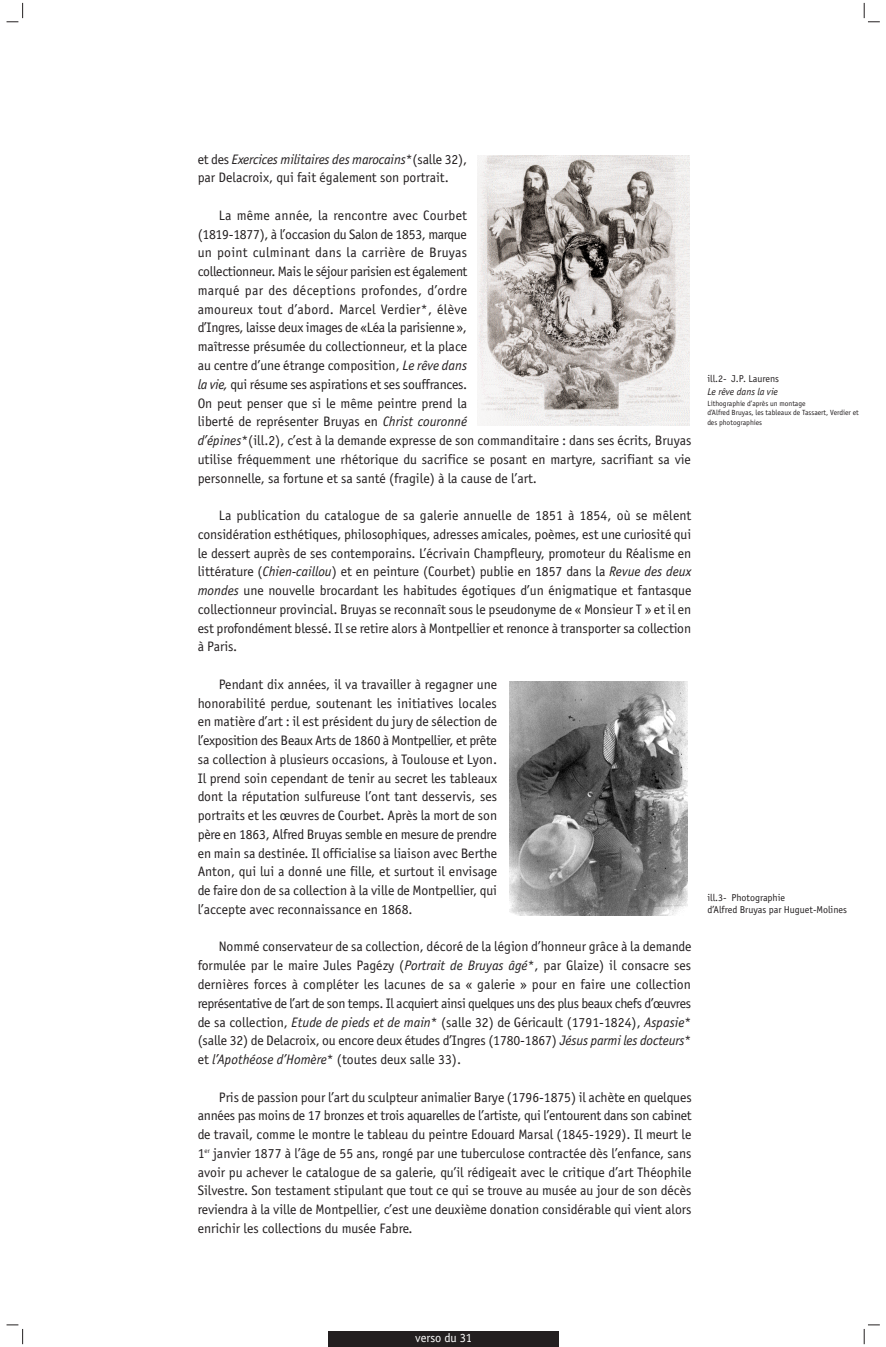
<style>
.page{position:relative;width:886px;height:1347px;background:#fff}
.page>*{position:absolute;margin:0;border:0;box-sizing:border-box;transform-origin:0 0}
.t1{font:13.75px/18.8px "Officina Sans";color:#231f20;text-align:justify}
.t2{font:12.5px "Officina Sans";color:#fff}
.t3{font:10px/12.5px "Officina Sans";color:#231f20}
.t4{font:italic 10px "Officina Sans";color:#231f20}
.t5{font:7.5px/9.4px "Officina Sans";color:#231f20}
.s1{font-style:italic}
</style>
<div class="page">
<svg style="left:7px;top:1324px;width:16px;height:20px"></svg>
<svg style="left:7px;top:3px;width:16px;height:19px"></svg>
<svg style="left:864px;top:3px;width:16px;height:19px"></svg>
<svg style="left:864px;top:1324px;width:16px;height:20px"></svg>
<img style="left:509px;top:681px;width:178px;height:234px">
<img style="left:477px;top:156px;width:213px;height:269px">
<div style="left:328px;top:1331px;width:231px;height:15px;background:#231f20"></div>
<p class="t1" style="left:198px;top:151px;width:271px">et des <span class="s1">Exercices militaires des marocains</span>*(salle 32), par Delacroix, qui fait également son portrait.</p>
<p class="t1" style="left:198px;top:207px;width:495px;text-align:left;text-indent:21px">La même année, la rencontre avec Courbet<br>(1819-1877), à l’occasion du Salon de 1853, marque<br>un point culminant dans la carrière de Bruyas<br>collectionneur. Mais le séjour parisien est également<br>marqué par des déceptions profondes, d’ordre<br>amoureux tout d’abord. Marcel Verdier*, élève<br>d’Ingres, laisse deux images de «Léa la parisienne»,<br>maîtresse présumée du collectionneur, et la place<br>au centre d’une étrange composition, <span class="s1">Le rêve dans<br>la vie,</span> qui résume ses aspirations et ses souffrances.<br>On peut penser que si le même peintre prend la<br>liberté de représenter Bruyas en <span class="s1">Christ couronné<br>d’épines</span>*(ill.2), c’est à la demande expresse de son commanditaire : dans ses écrits, Bruyas utilise fréquemment une rhétorique du sacrifice se posant en martyre, sacrifiant sa vie personnelle, sa fortune et sa santé (fragile) à la cause de l’art.</p>
<p class="t1" style="left:198px;top:507px;width:495px;text-indent:21px">La publication du catalogue de sa galerie annuelle de 1851 à 1854, où se mêlent considération esthétiques, philosophiques, adresses amicales, poèmes, est une curiosité qui le dessert auprès de ses contemporains. L’écrivain Champfleury, promoteur du Réalisme en littérature (<span class="s1">Chien-caillou</span>) et en peinture (Courbet) publie en 1857 dans la <span class="s1">Revue des deux mondes</span> une nouvelle brocardant les habitudes égotiques d’un énigmatique et fantasque collectionneur provincial. Bruyas se reconnaît sous le pseudonyme de « Monsieur T » et il en est profondément blessé. Il se retire alors à Montpellier et renonce à transporter sa collection à Paris.</p>
<p class="t1" style="left:198px;top:676px;width:301px;text-indent:21px">Pendant dix années, il va travailler à regagner une honorabilité perdue, soutenant les initiatives locales en matière d’art : il est président du jury de sélection de l’exposition des Beaux Arts de 1860 à Montpellier, et prête sa collection à plusieurs occasions, à Toulouse et Lyon.<br>Il prend soin cependant de tenir au secret les tableaux dont la réputation sulfureuse l’ont tant desservis, ses portraits et les œuvres de Courbet. Après la mort de son père en 1863, Alfred Bruyas semble en mesure de prendre en main sa destinée. Il officialise sa liaison avec Berthe Anton, qui lui a donné une fille, et surtout il envisage de faire don de sa collection à la ville de Montpellier, qui l’accepte avec reconnaissance en 1868.</p>
<p class="t1" style="left:198px;top:938px;width:495px;text-indent:21px">Nommé conservateur de sa collection, décoré de la légion d’honneur grâce à la demande formulée par le maire Jules Pagézy (<span class="s1">Portrait de Bruyas âgé</span>*, par Glaize) il consacre ses dernières forces à compléter les lacunes de sa « galerie » pour en faire une collection représentative de l’art de son temps. Il acquiert ainsi quelques uns des plus beaux chefs d’œuvres de sa collection, <span class="s1">Etude de pieds et de main</span>* (salle 32) de Géricault (1791-1824), <span class="s1">Aspasie</span>* (salle 32) de Delacroix, ou encore deux études d’Ingres (1780-1867) <span class="s1">Jésus parmi les docteurs</span>* et <span class="s1">l’Apothéose d’Homère</span>* (toutes deux salle 33).</p>
<p class="t1" style="left:198px;top:1088px;width:496px;text-indent:21px">Pris de passion pour l’art du sculpteur animalier Barye (1796-1875) il achète en quelques années pas moins de 17 bronzes et trois aquarelles de l’artiste, qui l’entourent dans son cabinet de travail, comme le montre le tableau du peintre Edouard Marsal (1845-1929). Il meurt le 1<sup>er</sup> janvier 1877 à l’âge de 55 ans, rongé par une tuberculose contractée dès l’enfance, sans avoir pu achever le catalogue de sa galerie, qu’il rédigeait avec le critique d’art Théophile Silvestre. Son testament stipulant que tout ce qui se trouve au musée au jour de son décès reviendra à la ville de Montpellier, c’est une deuxième donation considérable qui vient alors enrichir les collections du musée Fabre.</p>
<p class="t3" style="left:707px;top:373px;width:73px">ill.2- J.P. Laurens</p>
<p class="t4" style="left:707px;top:387px;width:72px">Le rêve dans la vie</p>
<p class="t5" style="left:707px;top:399px;width:153px">Lithographie d’après un montage<br>d’Alfred Bruyas, les tableaux de Tassaert, Verdier et des photographies</p>
<p class="t3" style="left:707px;top:891px;width:141px">ill.3- Photographie<br>d’Alfred Bruyas par Huguet-Molines</p>
<p class="t2" style="left:415px;top:1332px;width:59px">verso du 31</p>
</div>
